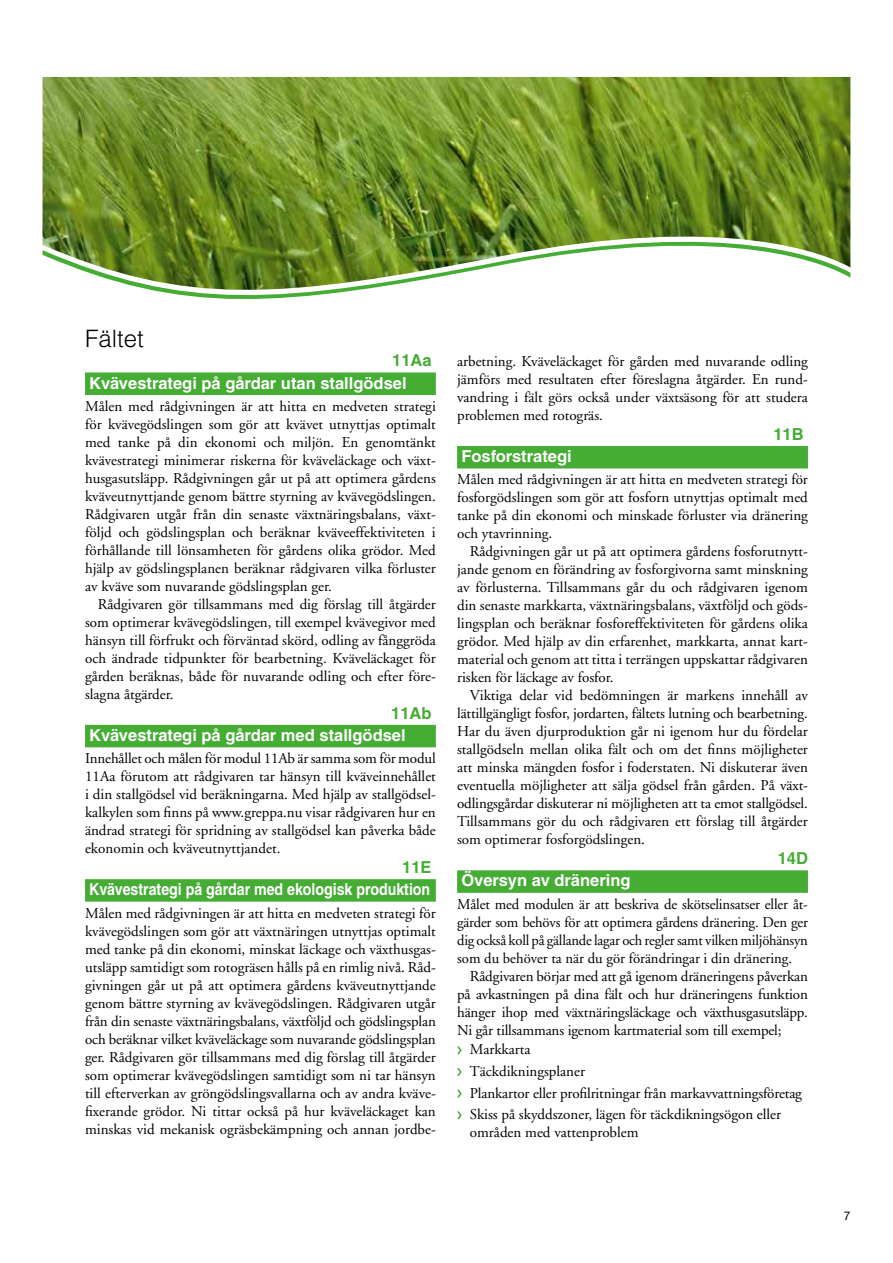
<style>
.page{position:relative;width:893px;height:1263px;background:#fff}
.page>*{position:absolute;margin:0;border:0;box-sizing:border-box;transform-origin:0 0}
.t1{font:300 24px "Helvetica";color:#000}
.t2{font:700 16.5px "Helvetica";color:#fff}
.t3{font:700 16.5px "Helvetica";color:#fff;scale:.86 1}
.t4{font:700 16.5px "Helvetica";color:#45ac34}
.t5{font:15px/18px "Adobe Garamond";color:#000;text-align:justify}
.t6{font:12px "Helvetica Neue LT Pro";color:#000}
</style>
<div class="page">
<div style="left:85px;top:372px;width:351px;height:23px;background:#45ac34"></div>
<div style="left:85px;top:725px;width:351px;height:22px;background:#45ac34"></div>
<div style="left:85px;top:879px;width:351px;height:23px;background:#45ac34"></div>
<div style="left:457px;top:446px;width:351px;height:22px;background:#45ac34"></div>
<div style="left:457px;top:870px;width:351px;height:23px;background:#45ac34"></div>
<svg style="left:457px;top:1046px;width:5px;height:8px"></svg>
<svg style="left:457px;top:1068px;width:5px;height:8px"></svg>
<svg style="left:457px;top:1090px;width:5px;height:7px"></svg>
<svg style="left:457px;top:1111px;width:5px;height:8px"></svg>
<img style="left:43px;top:77px;width:807px;height:165px">
<svg style="left:43px;top:242px;width:807px;height:57px"></svg>
<h1 class="t1" style="left:85px;top:323px;width:60px">Fältet</h1>
<p class="t4" style="left:392px;top:350px;width:41px">11Aa</p>
<p class="t2" style="left:89px;top:373px;width:319px">Kvävestrategi på gårdar utan stallgödsel</p>
<p class="t5" style="left:85px;top:397px;width:352px">Målen med rådgivningen är att hitta en medveten strategi för kvävegödslingen som gör att kvävet utnyttjas optimalt med tanke på din ekonomi och miljön. En genomtänkt kvävestrategi minimerar riskerna för kväveläckage och växt&shy;husgasutsläpp. Rådgivningen går ut på att optimera gårdens kväveutnyttjande genom bättre styrning av kvävegödslingen.<br>Rådgivaren utgår från din senaste växtnäringsbalans, växt&shy;följd och gödslingsplan och beräknar kväveeffektiviteten i förhållande till lönsamheten för gårdens olika grödor. Med hjälp av gödslingsplanen beräknar rådgivaren vilka förluster av kväve som nuvarande gödslingsplan ger.</p>
<p class="t5" style="left:85px;top:595px;width:352px;text-indent:13px">Rådgivaren gör tillsammans med dig förslag till åtgärder som optimerar kvävegödslingen, till exempel kvävegivor med hänsyn till förfrukt och förväntad skörd, odling av fånggröda och ändrade tidpunkter för bearbetning. Kväveläckaget för gården beräknas, både för nuvarande odling och efter före&shy;slagna åtgärder.</p>
<p class="t4" style="left:391px;top:703px;width:42px">11Ab</p>
<p class="t2" style="left:89px;top:725px;width:318px">Kvävestrategi på gårdar med stallgödsel</p>
<p class="t5" style="left:85px;top:750px;width:352px">Innehållet och målen för modul 11Ab är samma som för modul 11Aa förutom att rådgivaren tar hänsyn till kväveinnehållet i din stallgödsel vid beräkningarna. Med hjälp av stallgödsel&shy;kalkylen som finns på www.greppa.nu visar rådgivaren hur en ändrad strategi för spridning av stallgödsel kan påverka både ekonomin och kväveutnyttjandet.</p>
<p class="t4" style="left:402px;top:857px;width:31px">11E</p>
<p class="t3" style="left:89px;top:879px;width:398px">Kvävestrategi på gårdar med ekologisk produktion</p>
<p class="t5" style="left:85px;top:904px;width:352px">Målen med rådgivningen är att hitta en medveten strategi för kvävegödslingen som gör att växtnäringen utnyttjas optimalt med tanke på din ekonomi, minskat läckage och växthusgas&shy;utsläpp samtidigt som rotogräsen hålls på en rimlig nivå. Råd&shy;givningen går ut på att optimera gårdens kväveutnyttjande genom bättre styrning av kvävegödslingen. Rådgivaren utgår från din senaste växtnäringsbalans, växtföljd och gödslingsplan och beräknar vilket kväveläckage som nuvarande gödslingsplan ger. Rådgivaren gör tillsammans med dig förslag till åtgärder som optimerar kvävegödslingen samtidigt som ni tar hänsyn till efterverkan av gröngödslingsvallarna och av andra kväve&shy;fixerande grödor. Ni tittar också på hur kväveläckaget kan minskas vid mekanisk ogräsbekämpning och annan jordbe-</p>
<p class="t5" style="left:457px;top:353px;width:352px">arbetning. Kväveläckaget för gården med nuvarande odling jämförs med resultaten efter föreslagna åtgärder. En rund&shy;vandring i fält görs också under växtsäsong för att studera problemen med rotogräs.</p>
<p class="t4" style="left:773px;top:424px;width:32px">11B</p>
<p class="t2" style="left:461px;top:446px;width:112px">Fosforstrategi</p>
<p class="t5" style="left:457px;top:471px;width:352px">Målen med rådgivningen är att hitta en medveten strategi för fosforgödslingen som gör att fosforn utnyttjas optimalt med tanke på din ekonomi och minskade förluster via dränering och ytavrinning.</p>
<p class="t5" style="left:457px;top:543px;width:352px;text-indent:13px">Rådgivningen går ut på att optimera gårdens fosforutnytt&shy;jande genom en förändring av fosforgivorna samt minskning av förlusterna. Tillsammans går du och rådgivaren igenom din senaste markkarta, växtnäringsbalans, växtföljd och göds&shy;lingsplan och beräknar fosforeffektiviteten för gårdens olika grödor. Med hjälp av din erfarenhet, markkarta, annat kart&shy;material och genom att titta i terrängen uppskattar rådgivaren risken för läckage av fosfor.</p>
<p class="t5" style="left:457px;top:687px;width:352px;text-indent:13px">Viktiga delar vid bedömningen är markens innehåll av lättillgängligt fosfor, jordarten, fältets lutning och bearbetning.<br>Har du även djurproduktion går ni igenom hur du fördelar stallgödseln mellan olika fält och om det finns möjligheter att minska mängden fosfor i foderstaten. Ni diskuterar även eventuella möjligheter att sälja gödsel från gården. På växt&shy;odlingsgårdar diskuterar ni möjligheten att ta emot stallgödsel.<br>Tillsammans gör du och rådgivaren ett förslag till åtgärder som optimerar fosforgödslingen.</p>
<p class="t4" style="left:778px;top:848px;width:32px">14D</p>
<p class="t2" style="left:461px;top:870px;width:171px">Översyn av dränering</p>
<p class="t5" style="left:457px;top:895px;width:352px">Målet med modulen är att beskriva de skötselinsatser eller åt&shy;gärder som behövs för att optimera gårdens dränering. Den ger dig också koll på gällande lagar och regler samt vilken miljöhänsyn som du behöver ta när du gör förändringar i din dränering.</p>
<p class="t5" style="left:457px;top:967px;width:352px;text-indent:13px">Rådgivaren börjar med att gå igenom dräneringens påverkan på avkastningen på dina fält och hur dräneringens funktion hänger ihop med växtnäringsläckage och växthusgasutsläpp.<br>Ni går tillsammans igenom kartmaterial som till exempel;</p>
<p class="t5" style="left:470px;top:1039px;width:334px;line-height:21.6px;text-align:left">Markkarta<br>Täckdikningsplaner<br>Plankartor eller profilritningar från markavvattningsföretag Skiss på skyddszoner, lägen för täckdikningsögon eller</p>
<p class="t5" style="left:470px;top:1124px;width:170px">områden med vattenproblem</p>
<p class="t6" style="left:844px;top:1209px;width:8px">7</p>
</div>
